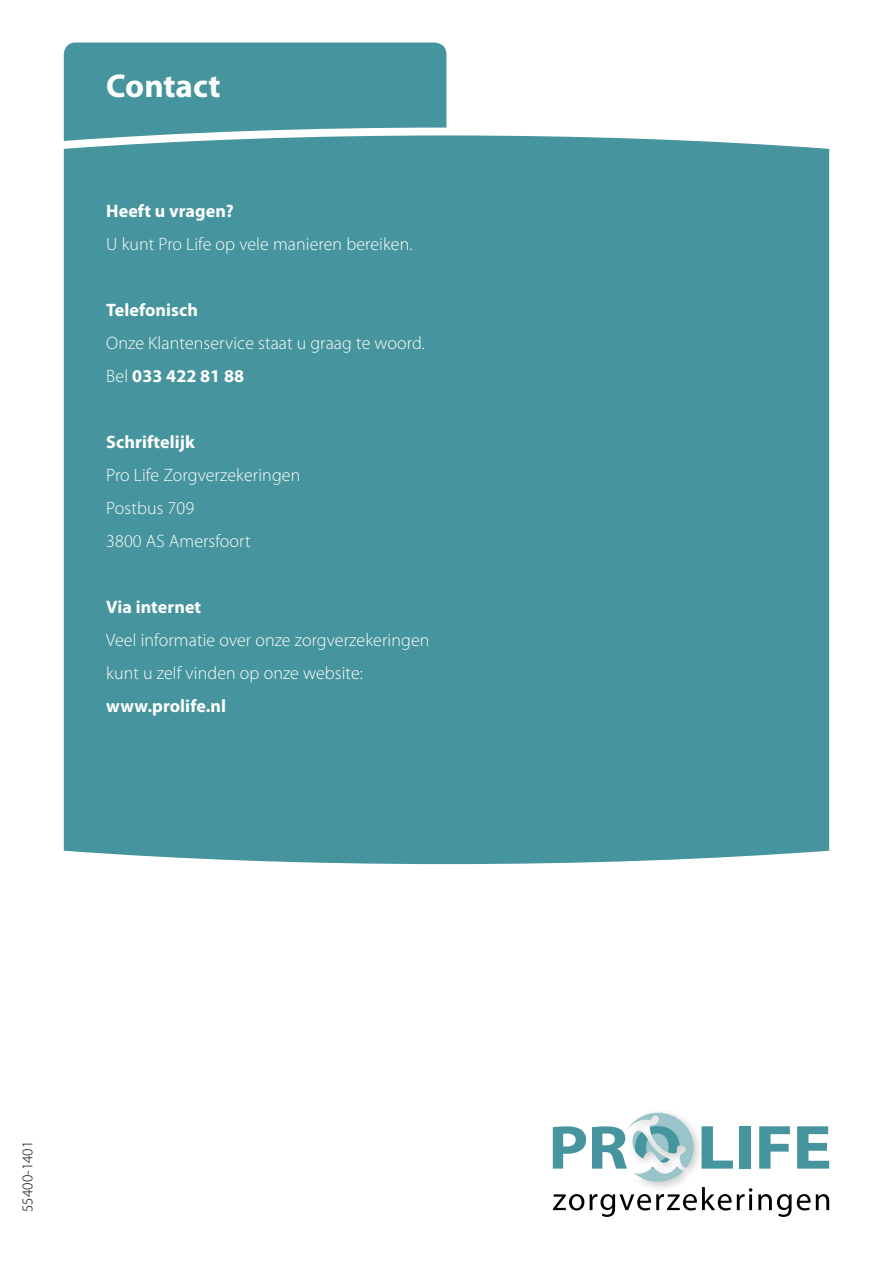
<style>
.page{position:relative;width:893px;height:1263px;background:#fff}
.page>*{position:absolute;margin:0;border:0;box-sizing:border-box;transform-origin:0 0}
.t1{font:700 33px "Myriad Pro";color:#fff}
.t2{font:300 18px/33px "Myriad Pro";letter-spacing:.005em;color:#fff}
.t3{font:700 18px "Myriad Pro";letter-spacing:.005em;color:#fff}
.t4{font:300 15px "Myriad Pro";letter-spacing:.005em;color:#000}
.s1{font-weight:700}
</style>
<div class="page">
<svg style="left:553px;top:1113px;width:276px;height:104px"></svg>
<div style="left:64px;top:135px;width:765px;height:729px;background:#46949d"></div>
<svg style="left:64px;top:43px;width:382px;height:98px;background:#529ba3"></svg>
<h1 class="t1" style="left:106px;top:65px;width:116px">Contact</h1>
<p class="t3" style="left:106px;top:199px;width:129px">Heeft u vragen?</p>
<p class="t2" style="left:106px;top:227px;width:308px">U kunt Pro Life op vele manieren bereiken.</p>
<p class="t3" style="left:106px;top:298px;width:93px">Telefonisch</p>
<p class="t2" style="left:106px;top:326px;width:320px">Onze Klantenservice staat u graag te woord.<br>Bel <span class="s1">033 422 81 88</span></p>
<p class="t3" style="left:106px;top:430px;width:90px">Schriftelijk</p>
<p class="t2" style="left:106px;top:458px;width:196px">Pro Life Zorgverzekeringen<br>Postbus 709<br>3800 AS Amersfoort</p>
<p class="t3" style="left:106px;top:595px;width:96px">Via internet</p>
<p class="t2" style="left:106px;top:623px;width:325px">Veel informatie over onze zorgverzekeringen kunt u zelf vinden op onze website:</p>
<p class="t3" style="left:106px;top:694px;width:121px">www.prolife.nl</p>
<p class="t4" style="left:18px;top:1212px;width:73px;rotate:-90deg">55400-1401</p>
</div>
